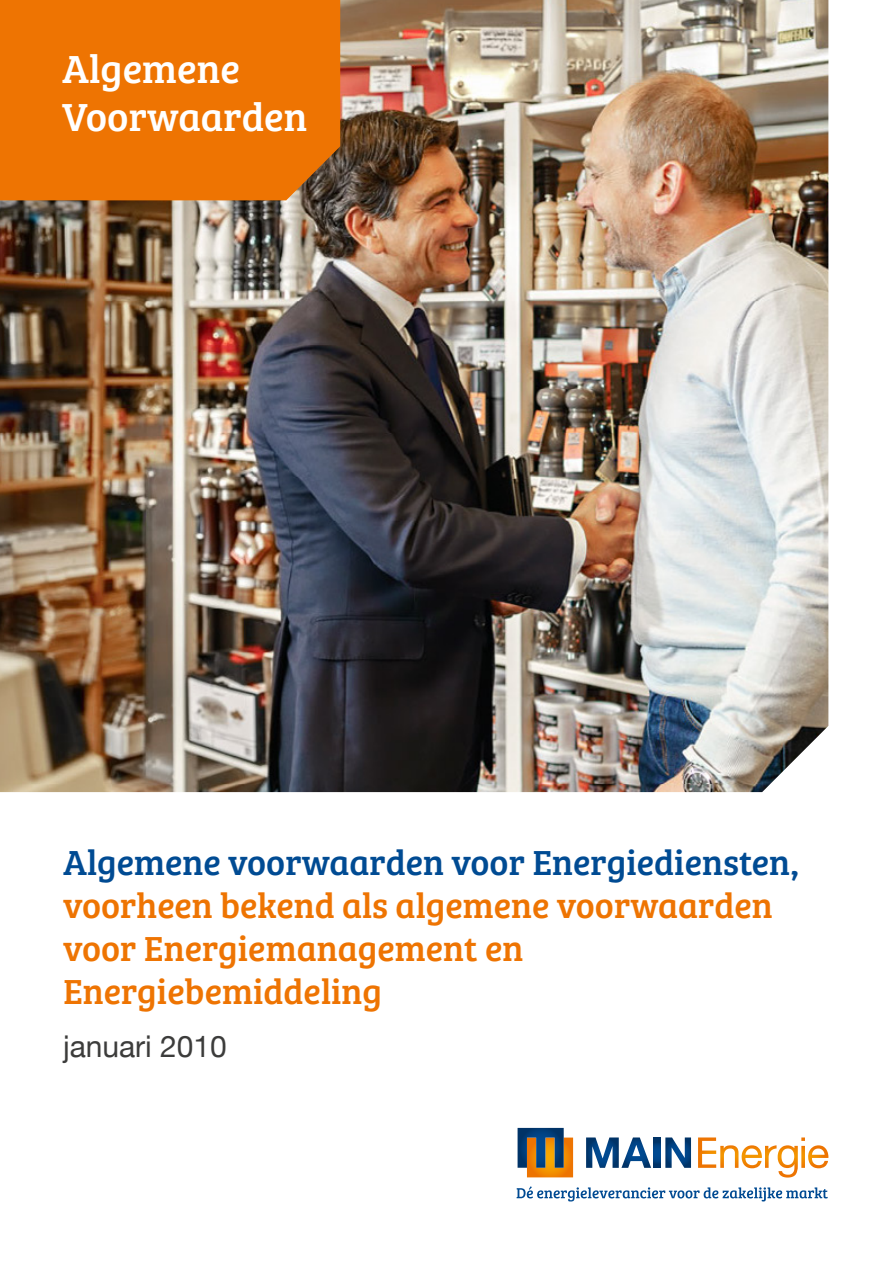
<style>
.page{position:relative;width:893px;height:1263px;background:#fff}
.page>*{position:absolute;margin:0;border:0;box-sizing:border-box;transform-origin:0 0}
.t1{font:40.5px/48.6px "Bree Serif";color:#fff}
.t2{font:36px/43.2px "Bree Serif";color:#ee7402}
.t3{font:36px "Bree Serif";color:#004b93}
.t4{font:30px "Helvetica Neue";color:#3c3c3b}
</style>
<div class="page">
<img style="left:0;top:0;width:828px;height:792px">
<svg style="left:586px;top:1137px;width:65px;height:31px"></svg>
<svg style="left:654px;top:1137px;width:6px;height:31px"></svg>
<svg style="left:665px;top:1137px;width:26px;height:31px"></svg>
<svg style="left:698px;top:1137px;width:130px;height:40px"></svg>
<svg style="left:518px;top:1128px;width:55px;height:49px;background:#806c4b"></svg>
<svg style="left:517px;top:1186px;width:311px;height:15px"></svg>
<div style="left:0;top:0;width:340px;height:200px;background:#ee7402"></div>
<p class="t1" style="left:62px;top:42px;width:247px">Algemene<br>Voorwaarden</p>
<p class="t3" style="left:63px;top:835px;width:737px">Algemene voorwaarden voor Energiediensten,</p>
<p class="t2" style="left:63px;top:882px;width:711px">voorheen bekend als algemene voorwaarden voor Energiemanagement en<br>Energiebemiddeling</p>
<p class="t4" style="left:63px;top:1024px;width:165px">januari 2010</p>
</div>
